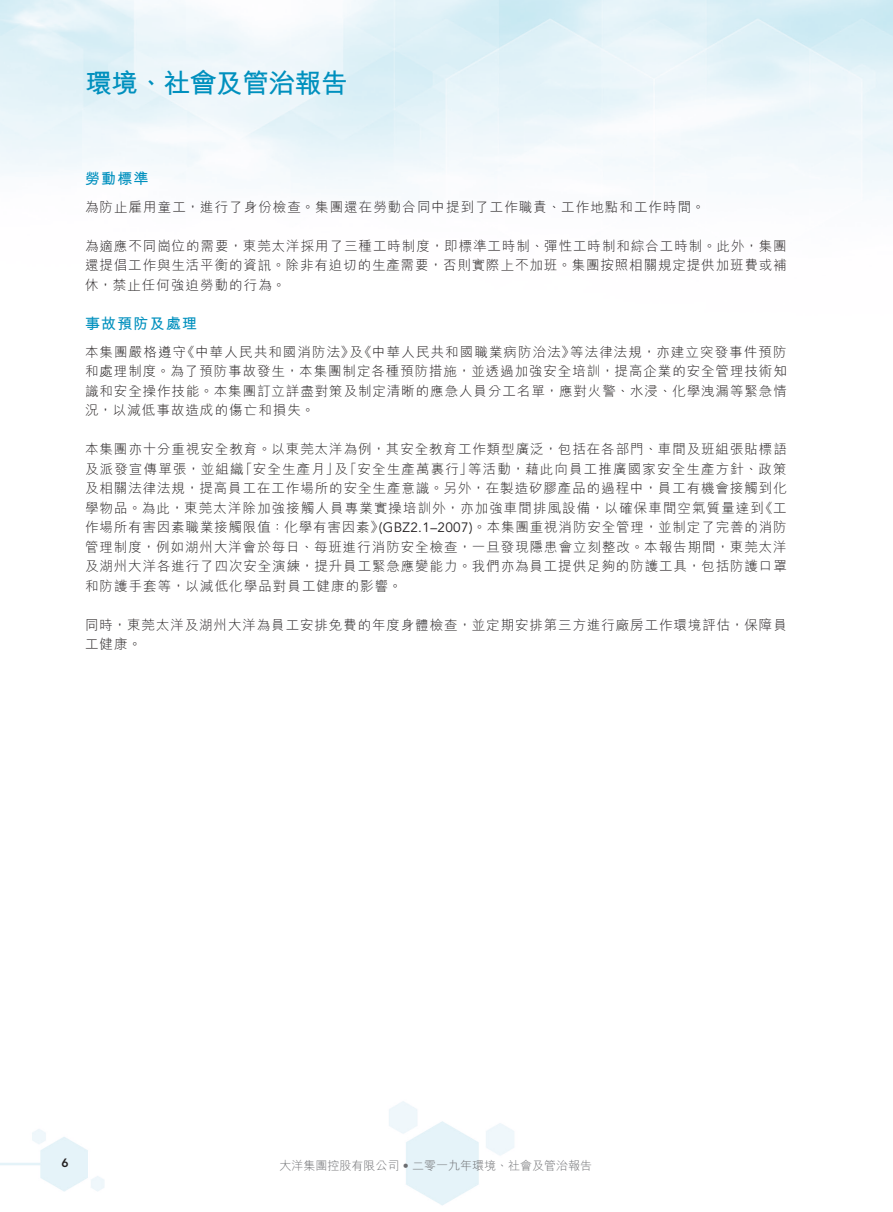
<style>
.page{position:relative;width:893px;height:1212px;background:#fff}
.page>*{position:absolute;margin:0;border:0;box-sizing:border-box;transform-origin:0 0}
.t1{font:700 27px "M Hei HK";letter-spacing:-.03em;color:#0090be}
._02_H2{font:700 15px "M Hei HK";letter-spacing:.08em;color:#0090be}
._00_txt{font:300 13.5px/19.5px "M Hei HK";letter-spacing:.07em;color:#231f20;text-align:justify}
.t2{font:300 12px "M Hei HK";color:#6c6d70}
.t3{font:800 12px "Avenir LT Std";color:#231f20}
.s1{font-family:"Avenir LT Std";font-weight:400}
</style>
<div class="page">
<h1 class="t1" style="left:85px;top:63px;width:264px">環境、社會及管治報告</h1>
<p class="_02_H2" style="left:85px;top:167px;width:65px">勞動標準</p>
<p class="_00_txt" style="left:85px;top:197px;width:621px">為防止雇用童工，進行了身份檢查。集團還在勞動合同中提到了工作職責、工作地點和工作時間。</p>
<p class="_00_txt" style="left:85px;top:236px;width:703px">為適應不同崗位的需要，東莞太洋採用了三種工時制度，即標準工時制、彈性工時制和綜合工時制。此外，集團還提倡工作與生活平衡的資訊。除非有迫切的生產需要，否則實際上不加班。集團按照相關規定提供加班費或補休，禁止任何強迫勞動的行為。</p>
<p class="_02_H2" style="left:85px;top:312px;width:114px">事故預防及處理</p>
<p class="_00_txt" style="left:85px;top:342px;width:703px">本集團嚴格遵守《中華人民共和國消防法》及《中華人民共和國職業病防治法》等法律法規，亦建立突發事件預防和處理制度。為了預防事故發生，本集團制定各種預防措施，並透過加強安全培訓，提高企業的安全管理技術知識和安全操作技能。本集團訂立詳盡對策及制定清晰的應急人員分工名單，應對火警、水浸、化學洩漏等緊急情況，以減低事故造成的傷亡和損失。</p>
<p class="_00_txt" style="left:85px;top:439px;width:703px">本集團亦十分重視安全教育。以東莞太洋為例，其安全教育工作類型廣泛，包括在各部門、車間及班組張貼標語及派發宣傳單張，並組織「安全生產月」及「安全生產萬裏行」等活動，藉此向員工推廣國家安全生產方針、政策及相關法律法規，提高員工在工作場所的安全生產意識。另外，在製造矽膠產品的過程中，員工有機會接觸到化學物品。為此，東莞太洋除加強接觸人員專業實操培訓外，亦加強車間排風設備，以確保車間空氣質量達到《工作場所有害因素職業接觸限值：化學有害因素》<span class="s1">(GBZ2.1–2007)</span>。本集團重視消防安全管理，並制定了完善的消防管理制度，例如湖州大洋會於每日、每班進行消防安全檢查，一旦發現隱患會立刻整改。本報告期間，東莞太洋及湖州大洋各進行了四次安全演練，提升員工緊急應變能力。我們亦為員工提供足夠的防護工具，包括防護口罩和防護手套等，以減低化學品對員工健康的影響。</p>
<p class="_00_txt" style="left:85px;top:615px;width:703px">同時，東莞太洋及湖州大洋為員工安排免費的年度身體檢查，並定期安排第三方進行廠房工作環境評估，保障員工健康。</p>
<p class="t3" style="left:61px;top:1155px;width:9px">6</p>
<p class="t2" style="left:279px;top:1159px;width:314px">大洋集團控股有限公司 <span class="s1">•</span> 二零一九年環境、社會及管治報告</p>
</div>
